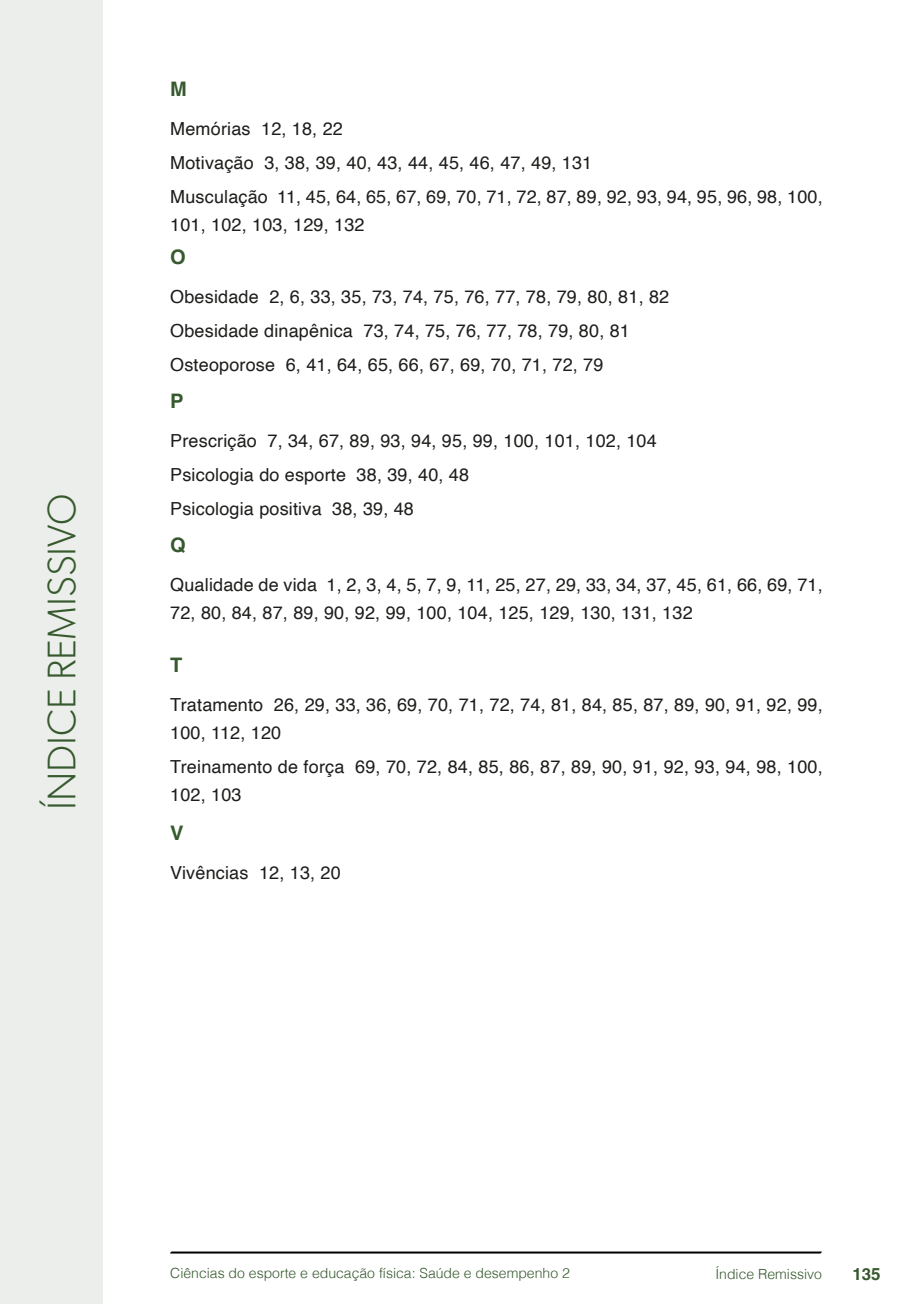
<style>
.page{position:relative;width:908px;height:1304px;background:#fff}
.page>*{position:absolute;margin:0;border:0;box-sizing:border-box;transform-origin:0 0}
.t1{font:300 40px "Gibson";color:#36592e}
.t2{font:700 20px "Helvetica";color:#36592e}
.t3{font:18px/33.6px "Helvetica";letter-spacing:.01em;color:#1d1d1b}
.t4{font:700 16.8px "Helvetica";color:#36592e}
.t5{font:300 14px "Helvetica";color:#36592e}
</style>
<div class="page">
<svg style="left:170px;top:1251px;width:651px;height:3px;background:#515151"></svg>
<div style="left:0;top:0;width:103px;height:1304px;background:#ebeeea"></div>
<h1 class="t1" style="left:37px;top:810px;width:317px;rotate:-90deg">ÍNDICE REMISSIVO</h1>
<p class="t2" style="left:170px;top:77px;width:18px">M</p>
<p class="t3" style="left:170px;top:113px;width:653px">Memórias 12, 18, 22<br>Motivação 3, 38, 39, 40, 43, 44, 45, 46, 47, 49, 131<br>Musculação 11, 45, 64, 65, 67, 69, 70, 71, 72, 87, 89, 92, 93, 94, 95, 96, 98, 100,</p>
<p class="t3" style="left:170px;top:208px;width:196px">101, 102, 103, 129, 132</p>
<p class="t2" style="left:170px;top:245px;width:17px">O</p>
<p class="t3" style="left:170px;top:281px;width:500px">Obesidade 2, 6, 33, 35, 73, 74, 75, 76, 77, 78, 79, 80, 81, 82<br>Obesidade dinapênica 73, 74, 75, 76, 77, 78, 79, 80, 81<br>Osteoporose 6, 41, 64, 65, 66, 67, 69, 70, 71, 72, 79</p>
<p class="t2" style="left:170px;top:389px;width:15px">P</p>
<p class="t3" style="left:170px;top:425px;width:488px">Prescrição 7, 34, 67, 89, 93, 94, 95, 99, 100, 101, 102, 104<br>Psicologia do esporte 38, 39, 40, 48<br>Psicologia positiva 38, 39, 48</p>
<p class="t2" style="left:170px;top:533px;width:17px">Q</p>
<p class="t3" style="left:170px;top:572px;width:653px;line-height:28px">Qualidade de vida 1, 2, 3, 4, 5, 7, 9, 11, 25, 27, 29, 33, 34, 37, 45, 61, 66, 69, 71,<br>72, 80, 84, 87, 89, 90, 92, 99, 100, 104, 125, 129, 130, 131, 132</p>
<p class="t2" style="left:170px;top:653px;width:14px">T</p>
<p class="t3" style="left:170px;top:692px;width:653px;line-height:28px">Tratamento 26, 29, 33, 36, 69, 70, 71, 72, 74, 81, 84, 85, 87, 89, 90, 91, 92, 99,<br>100, 112, 120</p>
<p class="t3" style="left:170px;top:753px;width:653px;line-height:28px">Treinamento de força 69, 70, 72, 84, 85, 86, 87, 89, 90, 91, 92, 93, 94, 98, 100,<br>102, 103</p>
<p class="t2" style="left:170px;top:821px;width:15px">V</p>
<p class="t3" style="left:170px;top:857px;width:172px">Vivências 12, 13, 20</p>
<p class="t5" style="left:170px;top:1261px;width:401px">Ciências do esporte e educação física: Saúde e desempenho 2</p>
<p class="t5" style="left:715px;top:1262px;width:108px">Índice Remissivo</p>
<p class="t4" style="left:851px;top:1264px;width:30px">135</p>
</div>
